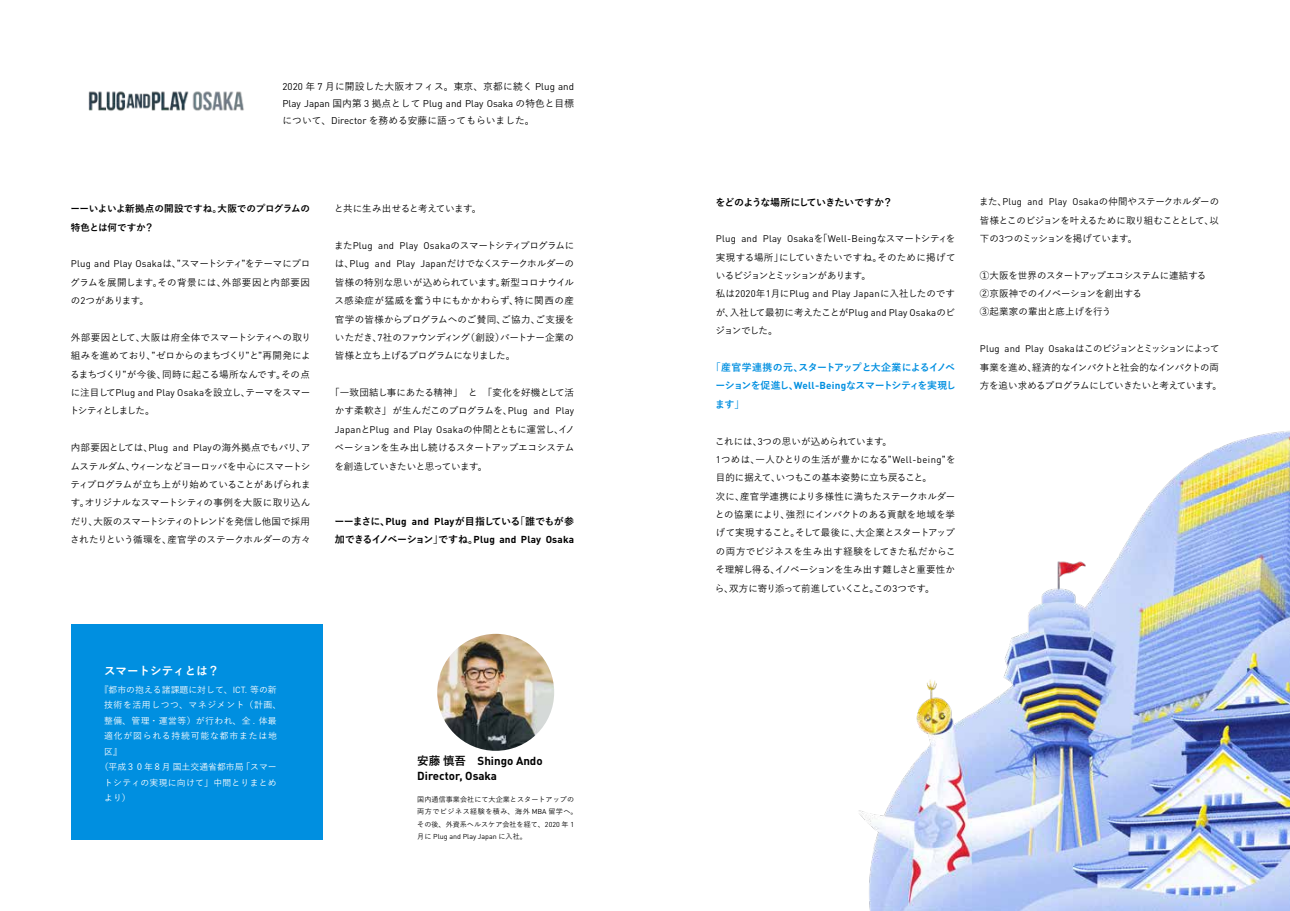
<style>
.page{position:relative;width:1290px;height:911px;background:#fff}
.page>*{position:absolute;margin:0;border:0;box-sizing:border-box;transform-origin:0 0}
.t1{font:700 11.5px/14.1px "DIN Pro";color:#000}
.t2{font:700 11.5px "Yu Go";color:#fff}
.t3{font:700 10px/18.4px "Yu Go";letter-spacing:-.055em;color:#000}
.t4{font:700 10px/18.4px "Yu Go";letter-spacing:-.06em;color:#008fe0;text-align:justify}
.t5{font:500 9.75px "Yu Go";color:#000}
.t6{font:9.75px "DIN Pro";color:#000}
.t7{font:500 9.62px/18.4px "Yu Go";letter-spacing:-.03em;color:#000;text-align:justify}
.t8{font:500 9.62px/18.4px "Yu Go";letter-spacing:-.01em;color:#000}
.t9{font:9.62px "DIN Pro";letter-spacing:.02em;color:#000}
.t10{font:500 9.62px/18.4px "Yu Go";letter-spacing:-.06em;color:#000}
.t11{font:500 9.62px/18.4px "Yu Go";letter-spacing:-.055em;color:#000}
.t12{font:700 9.62px/18.4px "Yu Go";letter-spacing:-.01em;color:#000}
.t13{font:500 8.88px "Yu Go";color:#fff}
.t14{font:500 8.88px "Yu Go";letter-spacing:.025em;color:#fff}
.t15{font:500 8.88px "Yu Go";letter-spacing:.065em;color:#fff}
.t16{font:500 8.88px "Yu Go";letter-spacing:.045em;color:#fff}
.t17{font:500 8.88px "Yu Go";letter-spacing:.09em;color:#fff}
.t18{font:500 7.12px/12.4px "Yu Go";letter-spacing:.005em;color:#000}
.t19{font:7.12px "DIN Pro";color:#000}
.s1{font-family:"DIN Pro";font-weight:400}
.s2{font-family:"Yu Go";font-weight:500}
.s3{font-family:"DIN Pro"}
.s4{font-family:"Yu Go"}
</style>
<div class="page">
<div style="left:71px;top:624px;width:251px;height:216px;background:#008fe0"></div>
<img style="left:460px;top:431px;width:830px;height:480px">
<img style="left:437px;top:634px;width:117px;height:117px;border-radius:58px">
<img style="left:88px;top:91px;width:156px;height:20px">
<p class="t5" style="left:282px;top:77px;width:293px"><span class="s1">2020</span> 年 <span class="s1">7</span> 月に開設した大阪オフィス。東京、京都に続く <span class="s1">Plug and</span></p>
<p class="t6" style="left:282px;top:96px;width:293px">Play Japan <span class="s2">国内第</span> 3 <span class="s2">拠点として</span> Plug and Play Osaka <span class="s2">の特色と目標</span></p>
<p class="t5" style="left:282px;top:111px;width:254px">について、<span class="s1">Director</span> を務める安藤に語ってもらいました。</p>
<p class="t12" style="left:70px;top:200px;width:241px">ーーいよいよ新拠点の開設ですね。大阪でのプログラムの特色とは何ですか？</p>
<p class="t7" style="left:70px;top:253px;width:242px"><span class="s1">Plug and Play Osaka</span>は、”スマートシティ”をテーマにプログラムを展開します。その背景には、外部要因と内部要因の<span class="s1">2</span>つがあります。</p>
<p class="t7" style="left:70px;top:327px;width:243px">外部要因として、大阪は府全体でスマートシティへの取り組みを進めており、”ゼロからのまちづくり”と”再開発によるまちづくり”が今後、同時に起こる場所なんです。その点に注目して<span class="s1">Plug and Play Osaka</span>を設立し、テーマをスマートシティとしました。</p>
<p class="t7" style="left:70px;top:437px;width:242px">内部要因としては、<span class="s1">Plug and Play</span>の海外拠点でもパリ、アムステルダム、ウィーンなどヨーロッパを中心にスマートシティプログラムが立ち上がり始めていることがあげられます。オリジナルなスマートシティの事例を大阪に取り込んだり、大阪のスマートシティのトレンドを発信し他国で採用されたりという循環を、産官学のステークホルダーの方々</p>
<p class="t7" style="left:334px;top:198px;width:149px">と共に生み出せると考えています。</p>
<p class="t7" style="left:334px;top:235px;width:242px">また<span class="s1">Plug and Play Osaka</span>のスマートシティプログラムには、<span class="s1">Plug and Play Japan</span>だけでなくステークホルダーの皆様の特別な思いが込められています。新型コロナウイルス感染症が猛威を奮う中にもかかわらず、特に関西の産官学の皆様からプログラムへのご賛同、ご協力、ご支援をいただき、<span class="s1">7</span>社のファウンディング（創設）パートナー企業の皆様と立ち上げるプログラムになりました。</p>
<p class="t7" style="left:330px;top:382px;width:245px;text-align:center">「一致団結し事にあたる精神」と「変化を好機として活かす柔軟さ」が生んだこのプログラムを、<span class="s1">Plug and Play</span></p>
<p class="t9" style="left:335px;top:422px;width:242px">Japan<span class="s2">と</span>Plug and Play Osaka<span class="s2">の仲間とともに運営し、イノ</span></p>
<p class="t7" style="left:335px;top:437px;width:241px">ベーションを生み出し続けるスタートアップエコシステムを創造していきたいと思っています。</p>
<p class="t3" style="left:334px;top:512px;width:241px">ーーまさに、<span class="s3">Plug and Play</span>が目指している「誰でもが参加できるイノベーション」ですね。<span class="s3">Plug and Play Osaka</span></p>
<p class="t2" style="left:104px;top:664px;width:117px">スマートシティとは？</p>
<p class="t13" style="left:100px;top:681px;width:179px">『都市の抱える諸課題に対して、<span class="s1">ICT.</span> 等の新</p>
<p class="t15" style="left:104px;top:696px;width:179px">技術を活用しつつ、マネジメント（計画、</p>
<p class="t16" style="left:104px;top:712px;width:174px">整備、管理・運営等）が行われ、全 <span class="s1">.</span> 体最</p>
<p class="t17" style="left:104px;top:727px;width:174px">適化が図られる持続可能な都市または地</p>
<p class="t14" style="left:104px;top:743px;width:19px">区』</p>
<p class="t13" style="left:100px;top:758px;width:179px">（平成３０年８月国土交通省都市局「スマー</p>
<p class="t14" style="left:104px;top:774px;width:183px">トシティの実現に向けて」中間とりまとめ　</p>
<p class="t14" style="left:104px;top:789px;width:28px">より）</p>
<p class="t1" style="left:417px;top:753px;width:127px"><span class="s4">安藤慎吾　</span>Shingo Ando<br>Director, Osaka</p>
<p class="t18" style="left:417px;top:792px;width:162px">国内通信事業会社にて大企業とスタートアップの両方でビジネス経験を積み、海外 <span class="s1">MBA</span> 留学へ。その後、外資系ヘルスケア会社を経て、<span class="s1">2020</span> 年 <span class="s1">1</span></p>
<p class="t19" style="left:417px;top:831px;width:111px"><span class="s2">月に</span> Plug and Play Japan <span class="s2">に入社。</span></p>
<p class="t3" style="left:715px;top:193px;width:179px">をどのような場所にしていきたいですか？</p>
<p class="t9" style="left:716px;top:231px;width:241px">Plug and Play Osaka<span class="s2">を「</span>Well-Being<span class="s2">なスマートシティを</span></p>
<p class="t7" style="left:716px;top:247px;width:241px">実現する場所」にしていきたいですね。そのために掲げているビジョンとミッションがあります。</p>
<p class="t9" style="left:716px;top:287px;width:241px"><span class="s2">私は</span>2020<span class="s2">年</span>1<span class="s2">月に</span>Plug and Play Japan<span class="s2">に入社したのです</span></p>
<p class="t11" style="left:715px;top:302px;width:241px">が、入社して最初に考えたことが<span class="s1">Plug and Play Osaka</span>のビジョンでした。</p>
<p class="t4" style="left:715px;top:358px;width:242px;text-indent:-4px">「産官学連携の元、スタートアップと大企業によるイノベーションを促進し、<span class="s3">Well-Being</span>なスマートシティを実現します」</p>
<p class="t8" style="left:715px;top:430px;width:242px">これには、<span class="s1">3</span>つの思いが込められています。<br><span class="s1">1</span>つめは、一人ひとりの生活が豊かになる”<span class="s1">Well-being</span>”を目的に据えて、いつもこの基本姿勢に立ち戻ること。<br>次に、産官学連携により多様性に満ちたステークホルダーとの協業により、強烈にインパクトのある貢献を地域を挙げて実現すること。そして最後に、大企業とスタートアップの両方でビジネスを生み出す経験をしてきた私だからこそ理解し得る、イノベーションを生み出す難しさと重要性から、双方に寄り添って前進していくこと。この<span class="s1">3</span>つです。</p>
<p class="t7" style="left:979px;top:191px;width:241px">また、<span class="s1">Plug and Play Osaka</span>の仲間やステークホルダーの皆様とこのビジョンを叶えるために取り組むこととして、以下の<span class="s1">3</span>つのミッションを掲げています。</p>
<p class="t7" style="left:980px;top:265px;width:228px;text-align:left">①大阪を世界のスタートアップエコシステムに連結する<br>②京阪神でのイノベーションを創出する<br>③起業家の輩出と底上げを行う</p>
<p class="t10" style="left:980px;top:338px;width:244px"><span class="s1">Plug and Play Osaka</span>はこのビジョンとミッションによって事業を進め、経済的なインパクトと社会的なインパクトの両方を追い求めるプログラムにしていきたいと考えています。</p>
</div>
